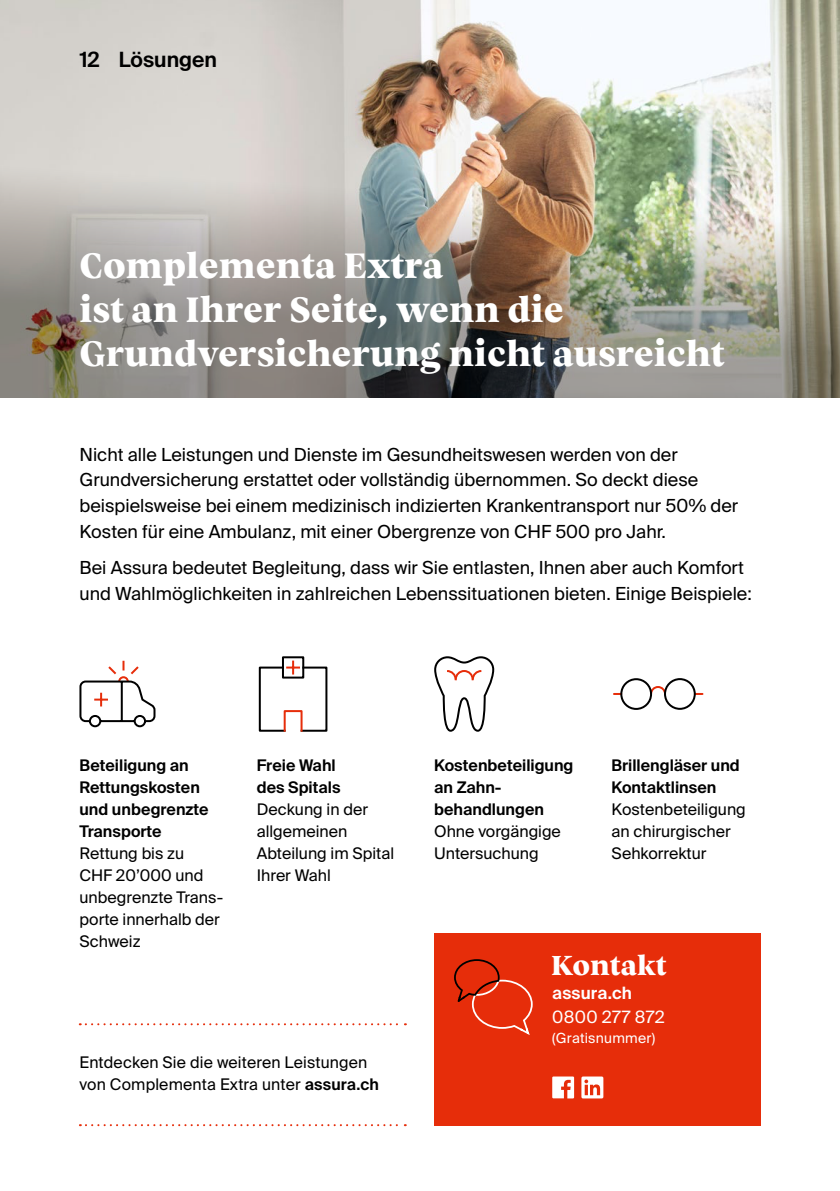
<style>
.page{position:relative;width:840px;height:1191px;background:#fff}
.page>*{position:absolute;margin:0;border:0;box-sizing:border-box;transform-origin:0 0}
.t1{font:800 36px/44px "Vesterbro";color:#fff}
.t2{font:800 28px "Vesterbro";color:#fff}
.t3{font:600 21px "Suisse Intl";color:#000}
.t4{font:18px/25.6px "Suisse Intl";color:#000}
.t5{font:17px "Suisse Intl";letter-spacing:.025em;color:#fff}
.t6{font:600 17px "Suisse Intl";letter-spacing:.01em;color:#fff}
.t7{font:16px/22px "Suisse Intl";color:#000}
.t8{font:600 16px/22px "Suisse Intl";color:#000}
.t9{font:14px "Suisse Intl";letter-spacing:.015em;color:#fff}
.s1{font-weight:600}
</style>
<div class="page">
<img style="left:0;top:0;width:839px;height:397px">
<svg style="left:79px;top:660px;width:77px;height:68px"></svg>
<svg style="left:80px;top:1023px;width:325px;height:2px"></svg>
<svg style="left:80px;top:1124px;width:325px;height:2px"></svg>
<div style="left:434px;top:933px;width:326px;height:192px;background:#e62d0a"></div>
<svg style="left:552px;top:1076px;width:21px;height:22px"></svg>
<svg style="left:581px;top:1076px;width:22px;height:22px"></svg>
<svg style="left:454px;top:959px;width:79px;height:76px"></svg>
<svg style="left:434px;top:656px;width:61px;height:76px"></svg>
<div style="left:282px;top:656px;width:22px;height:22px;border:2px solid #000"></div>
<svg style="left:258px;top:659px;width:70px;height:73px"></svg>
<svg style="left:613px;top:678px;width:89px;height:32px"></svg>
<p class="t3" style="left:80px;top:47px;width:21px">12</p>
<p class="t3" style="left:119px;top:47px;width:100px">Lösungen</p>
<h1 class="t1" style="left:79px;top:242px;width:646px">Complementa Extra<br>ist an Ihrer Seite, wenn die<br>Grundversicherung nicht ausreicht</h1>
<p class="t4" style="left:79px;top:442px;width:660px">Nicht alle Leistungen und Dienste im Gesundheitswesen werden von der Grundversicherung erstattet oder vollständig übernommen. So deckt diese beispielsweise bei einem medizinisch indizierten Krankentransport nur 50% der Kosten für eine Ambulanz, mit einer Obergrenze von CHF 500 pro Jahr.</p>
<p class="t4" style="left:79px;top:555px;width:673px">Bei Assura bedeutet Begleitung, dass wir Sie entlasten, Ihnen aber auch Komfort und Wahlmöglichkeiten in zahlreichen Lebenssituationen bieten. Einige Beispiele:</p>
<p class="t8" style="left:79px;top:754px;width:131px">Beteiligung an<br>Rettungskosten und unbegrenzte<br>Transporte</p>
<p class="t7" style="left:79px;top:842px;width:145px">Rettung bis zu<br>CHF 20’000 und unbegrenzte Trans&shy;porte innerhalb der<br>Schweiz</p>
<p class="t8" style="left:257px;top:754px;width:85px">Freie Wahl des Spitals</p>
<p class="t7" style="left:257px;top:798px;width:139px">Deckung in der allgemeinen<br>Abteilung im Spital<br>Ihrer Wahl</p>
<p class="t7" style="left:79px;top:1051px;width:301px">Entdecken Sie die weiteren Leistungen von Complementa Extra unter <span class="s1">assura.ch</span></p>
<p class="t8" style="left:434px;top:754px;width:141px">Kostenbeteiligung an Zahn&shy;behandlungen</p>
<p class="t7" style="left:434px;top:820px;width:128px">Ohne vorgängige<br>Untersuchung</p>
<p class="t8" style="left:611px;top:754px;width:130px">Brillengläser und<br>Kontaktlinsen</p>
<p class="t7" style="left:611px;top:798px;width:136px">Kostenbeteiligung an chirurgischer<br>Sehkorrektur</p>
<h2 class="t2" style="left:551px;top:944px;width:117px">Kontakt</h2>
<p class="t6" style="left:552px;top:983px;width:81px">assura.ch</p>
<p class="t5" style="left:552px;top:1007px;width:114px">0800 277 872</p>
<p class="t9" style="left:552px;top:1029px;width:104px">(Gratisnummer)</p>
</div>
